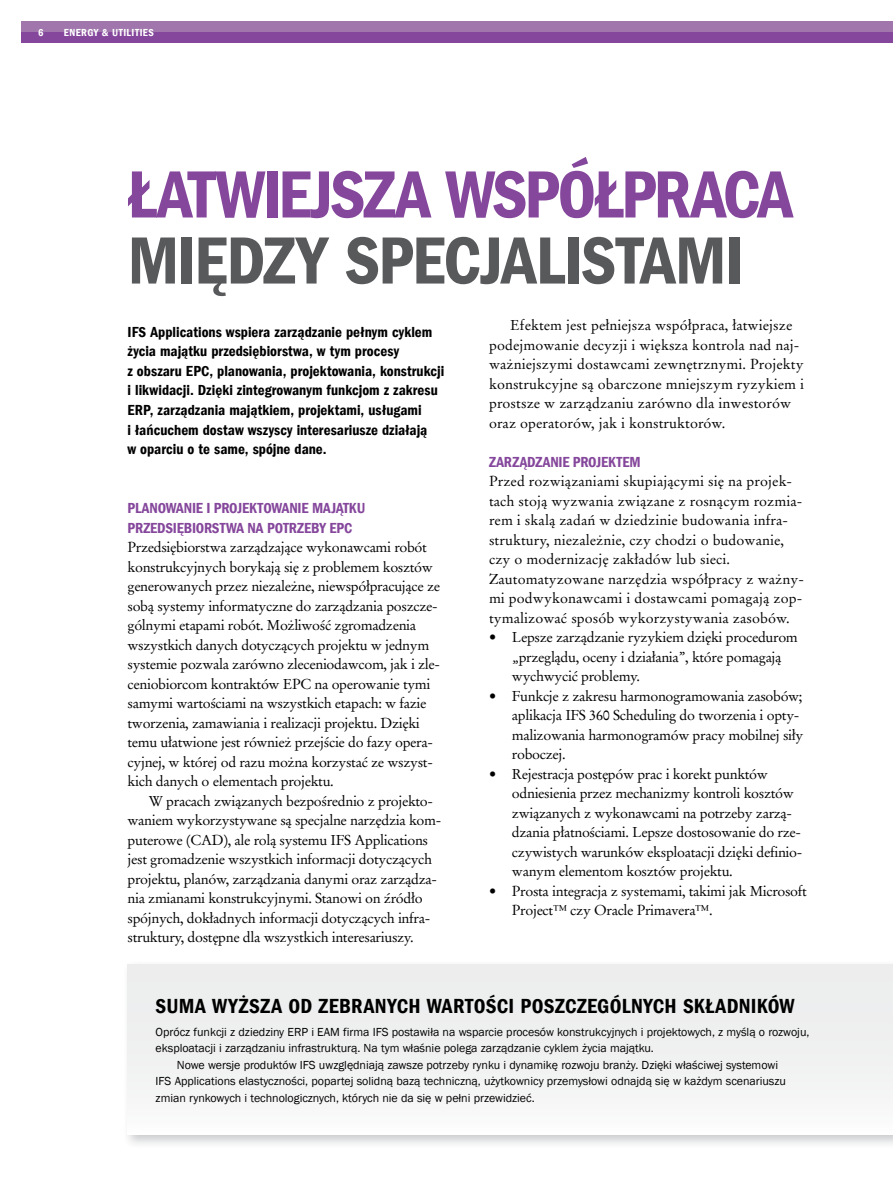
<style>
.page{position:relative;width:893px;height:1191px;background:#fff}
.page>*{position:absolute;margin:0;border:0;box-sizing:border-box;transform-origin:0 0}
.t1{font:69px "Franklin Gothic LT Com Dm Cn";letter-spacing:-.035em;color:#85479c}
.t2{font:69px "Franklin Gothic LT Com Dm Cn";letter-spacing:-.025em;color:#58595b}
.t3{font:21px "Franklin Gothic LT Com Dm Cn";letter-spacing:.015em;color:#000}
.t4{font:15px/19.5px "Franklin Gothic LT Com Dm Cn";color:#000}
.t5{font:15px/19.5px "Franklin Gothic LT Com Dm Cn";letter-spacing:-.01em;color:#85479c}
.t6{font:14.25px/19.5px "Stempel Garamond LT Com";letter-spacing:-.025em;color:#000}
.t7{font:14.25px/19.5px "Stempel Garamond LT Com";letter-spacing:.005em;color:#000}
.t8{font:12px "Franklin Gothic";letter-spacing:-.005em;color:#000}
.t9{font:10.5px "Franklin Gothic LT Com Dm Cn";letter-spacing:.055em;color:#fff}
</style>
<div class="page">
<div style="left:21px;top:21px;width:872px;height:11px;background:#a076ad"></div>
<div style="left:21px;top:32px;width:872px;height:11px;background:#85479c"></div>
<div style="left:128px;top:964px;width:765px;height:171px;background:#f0f0f1"></div>
<p class="t9" style="left:38px;top:26px;width:7px">6</p>
<p class="t9" style="left:64px;top:26px;width:92px">ENERGY &amp; UTILITIES</p>
<h1 class="t1" style="left:128px;top:155px;width:667px">ŁATWIEJSZA WSPÓŁPRACA</h1>
<h1 class="t2" style="left:128px;top:221px;width:617px">MIĘDZY SPECJALISTAMI</h1>
<p class="t7" style="left:489px;top:315px;width:317px;text-indent:21px">Efektem jest pełniejsza współpraca, łatwiejsze podejmowanie decyzji i większa kontrola nad naj&shy;ważniejszymi dostawcami zewnętrznymi. Projekty konstrukcyjne są obarczone mniejszym ryzykiem i prostsze w zarządzaniu zarówno dla inwestorów oraz operatorów, jak i konstruktorów.</p>
<p class="t5" style="left:489px;top:452px;width:153px">ZARZĄDZANIE PROJEKTEM</p>
<p class="t7" style="left:489px;top:471px;width:316px">Przed rozwiązaniami skupiającymi się na projek&shy;tach stoją wyzwania związane z rosnącym rozmia&shy;rem i skalą zadań w dziedzinie budowania infra&shy;struktury, niezależnie, czy chodzi o budowanie, czy o modernizację zakładów lub sieci.<br>Zautomatyzowane narzędzia współpracy z ważny&shy;mi podwykonawcami i dostawcami pomagają zop&shy;tymalizować sposób wykorzystywania zasobów.</p>
<p class="t6" style="left:512px;top:627px;width:287px;text-indent:-23px">• Lepsze zarządzanie ryzykiem dzięki procedurom „przeglądu, oceny i działania”, które pomagają wychwycić problemy.</p>
<p class="t6" style="left:512px;top:686px;width:293px;text-indent:-23px">• Funkcje z zakresu harmonogramowania zasobów; aplikacja IFS 360 Scheduling do tworzenia i opty&shy;malizowania harmonogramów pracy mobilnej siły roboczej.</p>
<p class="t6" style="left:512px;top:764px;width:292px;text-indent:-23px">• Rejestracja postępów prac i korekt punktów odniesienia przez mechanizmy kontroli kosztów związanych z wykonawcami na potrzeby zarzą&shy;dzania płatnościami. Lepsze dostosowanie do rze&shy;czywistych warunków eksploatacji dzięki definio&shy;wanym elementom kosztów projektu.</p>
<p class="t6" style="left:512px;top:881px;width:297px;text-indent:-23px">• Prosta integracja z systemami, takimi jak Microsoft<br>Project™ czy Oracle Primavera™.</p>
<p class="t4" style="left:128px;top:322px;width:318px">IFS Applications wspiera zarządzanie pełnym cyklem życia majątku przedsiębiorstwa, w tym procesy<br>z obszaru EPC, planowania, projektowania, konstrukcji i likwidacji. Dzięki zintegrowanym funkcjom z zakresu ERP, zarządzania majątkiem, projektami, usługami<br>i łańcuchem dostaw wszyscy interesariusze działają<br>w oparciu o te same, spójne dane.</p>
<p class="t5" style="left:128px;top:498px;width:239px">PLANOWANIE I PROJEKTOWANIE MAJĄTKU<br>PRZEDSIĘBIORSTWA NA POTRZEBY EPC</p>
<p class="t6" style="left:128px;top:537px;width:314px">Przedsiębiorstwa zarządzające wykonawcami robót konstrukcyjnych borykają się z problemem kosztów generowanych przez niezależne, niewspółpracujące ze sobą systemy informatyczne do zarządzania poszcze&shy;gólnymi etapami robót. Możliwość zgromadzenia wszystkich danych dotyczących projektu w jednym systemie pozwala zarówno zleceniodawcom, jak i zle&shy;ceniobiorcom kontraktów EPC na operowanie tymi samymi wartościami na wszystkich etapach: w fazie tworzenia, zamawiania i realizacji projektu. Dzięki temu ułatwione jest również przejście do fazy opera&shy;cyjnej, w której od razu można korzystać ze wszyst&shy;kich danych o elementach projektu.</p>
<p class="t6" style="left:128px;top:791px;width:315px;text-indent:21px">W pracach związanych bezpośrednio z projekto&shy;waniem wykorzystywane są specjalne narzędzia kom&shy;puterowe (CAD), ale rolą systemu IFS Applications jest gromadzenie wszystkich informacji dotyczących projektu, planów, zarządzania danymi oraz zarządza&shy;nia zmianami konstrukcyjnymi. Stanowi on źródło spójnych, dokładnych informacji dotyczących infra&shy;struktury, dostępne dla wszystkich interesariuszy.</p>
<h2 class="t3" style="left:156px;top:993px;width:640px">SUMA WYŻSZA OD ZEBRANYCH WARTOŚCI POSZCZEGÓLNYCH SKŁADNIKÓW</h2>
<p class="t8" style="left:156px;top:1024px;width:655px">Oprócz funkcji z dziedziny ERP i EAM firma IFS postawiła na wsparcie procesów konstrukcyjnych i projektowych, z myślą o rozwoju,</p>
<p class="t8" style="left:156px;top:1040px;width:500px">eksploatacji i zarządzaniu infrastrukturą. Na tym właśnie polega zarządzanie cyklem życia majątku.</p>
<p class="t8" style="left:177px;top:1057px;width:603px">Nowe wersje produktów IFS uwzględniają zawsze potrzeby rynku i dynamikę rozwoju branży. Dzięki właściwej systemowi</p>
<p class="t8" style="left:156px;top:1073px;width:632px">IFS Applications elastyczności, popartej solidną bazą techniczną, użytkownicy przemysłowi odnajdą się w każdym scenariuszu</p>
<p class="t8" style="left:156px;top:1090px;width:381px">zmian rynkowych i technologicznych, których nie da się w pełni przewidzieć.</p>
</div>
